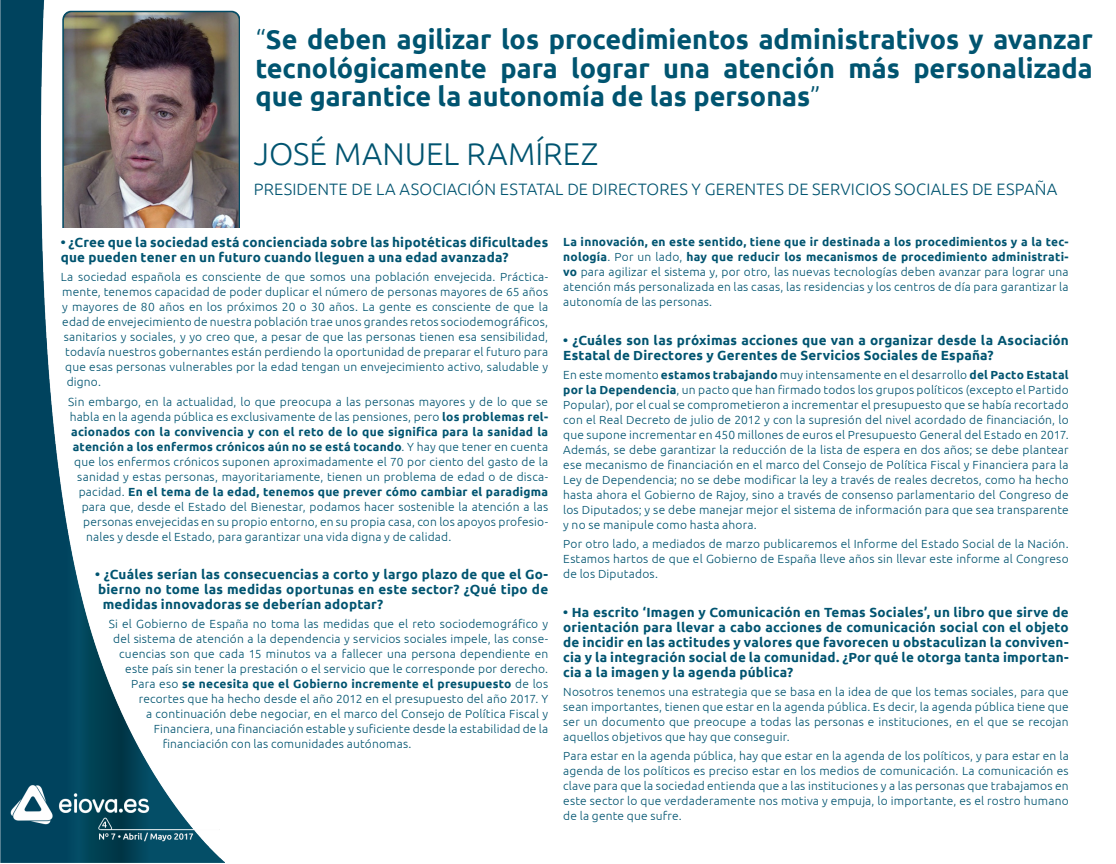
<style>
.page{position:relative;width:1116px;height:864px;background:#fff}
.page>*{position:absolute;margin:0;border:0;box-sizing:border-box;transform-origin:0 0}
.t1{font:300 31.5px "Ubuntu";color:#005470}
.t2{font:700 27px/28.5px "Ubuntu";color:#005470;text-align:justify}
.t3{font:300 16.5px "Ubuntu";letter-spacing:.01em;color:#005470}
.Body_Text{font:700 13.2px/15px "Ubuntu";letter-spacing:.015em;color:#005470}
.Body_Text-2{font:300 11.7px/15px "Ubuntu";letter-spacing:.015em;color:#005470;text-align:justify}
.Body_Text-3{font:700 11.7px "Ubuntu";letter-spacing:.02em;color:#005470}
.s1{font-weight:300}
.s2{font-weight:700}
</style>
<div class="page">
<img style="left:0;top:0;width:225px;height:863px">
<img style="left:62px;top:10px;width:177px;height:218px">
<p class="t2" style="left:255px;top:25px;width:839px"><span class="s1">“</span>Se deben agilizar los procedimientos administrativos y avanzar tecnológicamente para lograr una atención más personalizada que garantice la autonomía de las personas<span class="s1">”</span></p>
<p class="t1" style="left:254px;top:135px;width:346px">JOSÉ MANUEL RAMÍREZ</p>
<p class="t3" style="left:254px;top:179px;width:805px">PRESIDENTE DE LA ASOCIACIÓN ESTATAL DE DIRECTORES Y GERENTES DE SERVICIOS SOCIALES DE ESPAÑA</p>
<p class="Body_Text" style="left:61px;top:235px;width:489px">• ¿Cree que la sociedad está concienciada sobre las hipotéticas dificultades que pueden tener en un futuro cuando lleguen a una edad avanzada?</p>
<p class="Body_Text-2" style="left:61px;top:270px;width:489px">La sociedad española es consciente de que somos una población envejecida. Práctica-</p>
<p class="Body_Text-2" style="left:62px;top:285px;width:487px">mente, tenemos capacidad de poder duplicar el número de personas mayores de 65 años</p>
<p class="Body_Text-2" style="left:62px;top:300px;width:487px">y mayores de 80 años en los próximos 20 o 30 años. La gente es consciente de que la</p>
<p class="Body_Text-2" style="left:62px;top:315px;width:487px">edad de envejecimiento de nuestra población trae unos grandes retos sociodemográficos,</p>
<p class="Body_Text-2" style="left:64px;top:330px;width:486px">sanitarios y sociales, y yo creo que, a pesar de que las personas tienen esa sensibilidad,</p>
<p class="Body_Text-2" style="left:65px;top:345px;width:485px">todavía nuestros gobernantes están perdiendo la oportunidad de preparar el futuro para</p>
<p class="Body_Text-2" style="left:65px;top:360px;width:484px">que esas personas vulnerables por la edad tengan un envejecimiento activo, saludable y</p>
<p class="Body_Text-2" style="left:67px;top:375px;width:36px">digno.</p>
<p class="Body_Text-2" style="left:68px;top:394px;width:481px">Sin embargo, en la actualidad, lo que preocupa a las personas mayores y de lo que se</p>
<p class="Body_Text-2" style="left:70px;top:409px;width:480px">habla en la agenda pública es exclusivamente de las pensiones, pero <span class="s2">los problemas rel-</span></p>
<p class="Body_Text-3" style="left:71px;top:424px;width:479px">acionados con la convivencia y con el reto de lo que significa para la sanidad la</p>
<p class="Body_Text-3" style="left:73px;top:439px;width:477px">atención a los enfermos crónicos aún no se está tocando<span class="s1">. Y hay que tener en cuenta</span></p>
<p class="Body_Text-2" style="left:74px;top:454px;width:476px">que los enfermos crónicos suponen aproximadamente el 70 por ciento del gasto de la</p>
<p class="Body_Text-2" style="left:77px;top:469px;width:473px">sanidad y estas personas, mayoritariamente, tienen un problema de edad o de disca-</p>
<p class="Body_Text-3" style="left:79px;top:484px;width:471px"><span class="s1">pacidad.</span> En el tema de la edad, tenemos que prever cómo cambiar el paradigma</p>
<p class="Body_Text-2" style="left:82px;top:499px;width:468px">para que, desde el Estado del Bienestar, podamos hacer sostenible la atención a las</p>
<p class="Body_Text-2" style="left:83px;top:514px;width:467px">personas envejecidas en su propio entorno, en su propia casa, con los apoyos profesio-</p>
<p class="Body_Text-2" style="left:86px;top:529px;width:367px">nales y desde el Estado, para garantizar una vida digna y de calidad.</p>
<p class="Body_Text" style="left:95px;top:567px;width:455px">• ¿Cuáles serían las consecuencias a corto y largo plazo de que el Go-</p>
<p class="Body_Text" style="left:98px;top:582px;width:451px">bierno no tome las medidas oportunas en este sector? ¿Qué tipo de</p>
<p class="Body_Text" style="left:103px;top:597px;width:282px">medidas innovadoras se deberían adoptar?</p>
<p class="Body_Text-2" style="left:109px;top:617px;width:441px">Si el Gobierno de España no toma las medidas que el reto sociodemográfico y</p>
<p class="Body_Text-2" style="left:113px;top:632px;width:437px">del sistema de atención a la dependencia y servicios sociales impele, las conse-</p>
<p class="Body_Text-2" style="left:119px;top:647px;width:431px">cuencias son que cada 15 minutos va a fallecer una persona dependiente en</p>
<p class="Body_Text-2" style="left:125px;top:662px;width:425px">este país sin tener la prestación o el servicio que le corresponde por derecho.</p>
<p class="Body_Text-3" style="left:131px;top:677px;width:418px"><span class="s1">Para eso</span> se necesita que el Gobierno incremente el presupuesto <span class="s1">de los</span></p>
<p class="Body_Text-2" style="left:139px;top:692px;width:411px">recortes que ha hecho desde el año 2012 en el presupuesto del año 2017. Y</p>
<p class="Body_Text-2" style="left:146px;top:707px;width:403px">a continuación debe negociar, en el marco del Consejo de Política Fiscal y</p>
<p class="Body_Text-2" style="left:154px;top:722px;width:396px">Financiera, una financiación estable y suficiente desde la estabilidad de la</p>
<p class="Body_Text-2" style="left:163px;top:737px;width:250px">financiación con las comunidades autónomas.</p>
<p class="Body_Text-2" style="left:563px;top:234px;width:507px"><span class="s2">La innovación, en este sentido, tiene que ir destinada a los procedimientos y a la tec&shy;nología</span>. Por un lado, <span class="s2">hay que reducir los mecanismos de procedimiento administrati&shy;vo</span> para agilizar el sistema y, por otro, las nuevas tecnologías deben avanzar para lograr una atención más personalizada en las casas, las residencias y los centros de día para garantizar la autonomía de las personas.</p>
<p class="Body_Text" style="left:563px;top:332px;width:507px">• ¿Cuáles son las próximas acciones que van a organizar desde la Asociación<br>Estatal de Directores y Gerentes de Servicios Sociales de España?</p>
<p class="Body_Text-2" style="left:563px;top:367px;width:507px">En este momento <span class="s2">estamos trabajando</span> muy intensamente en el desarrollo <span class="s2">del Pacto Estatal por la Dependencia</span>, un pacto que han firmado todos los grupos políticos (excepto el Partido Popular), por el cual se comprometieron a incrementar el presupuesto que se había recortado con el Real Decreto de julio de 2012 y con la supresión del nivel acordado de financiación, lo que supone incrementar en 450 millones de euros el Presupuesto General del Estado en 2017.<br>Además, se debe garantizar la reducción de la lista de espera en dos años; se debe plantear ese mecanismo de financiación en el marco del Consejo de Política Fiscal y Financiera para la Ley de Dependencia; no se debe modificar la ley a través de reales decretos, como ha hecho hasta ahora el Gobierno de Rajoy, sino a través de consenso parlamentario del Congreso de los Diputados; y se debe manejar mejor el sistema de información para que sea transparente y no se manipule como hasta ahora.</p>
<p class="Body_Text-2" style="left:563px;top:536px;width:507px">Por otro lado, a mediados de marzo publicaremos el Informe del Estado Social de la Nación.<br>Estamos hartos de que el Gobierno de España lleve años sin llevar este informe al Congreso de los Diputados.</p>
<p class="Body_Text" style="left:563px;top:604px;width:507px;text-align:justify">• Ha escrito ‘Imagen y Comunicación en Temas Sociales’, un libro que sirve de orientación para llevar a cabo acciones de comunicación social con el objeto de incidir en las actitudes y valores que favorecen u obstaculizan la conviven&shy;cia y la integración social de la comunidad. ¿Por qué le otorga tanta importan&shy;cia a la imagen y la agenda pública?</p>
<p class="Body_Text-2" style="left:563px;top:684px;width:507px">Nosotros tenemos una estrategia que se basa en la idea de que los temas sociales, para que sean importantes, tienen que estar en la agenda pública. Es decir, la agenda pública tiene que ser un documento que preocupe a todas las personas e instituciones, en el que se recojan aquellos objetivos que hay que conseguir.</p>
<p class="Body_Text-2" style="left:563px;top:748px;width:507px">Para estar en la agenda pública, hay que estar en la agenda de los políticos, y para estar en la agenda de los políticos es preciso estar en los medios de comunicación. La comunicación es clave para que la sociedad entienda que a las instituciones y a las personas que trabajamos en este sector lo que verdaderamente nos motiva y empuja, lo importante, es el rostro humano de la gente que sufre.</p>
</div>
